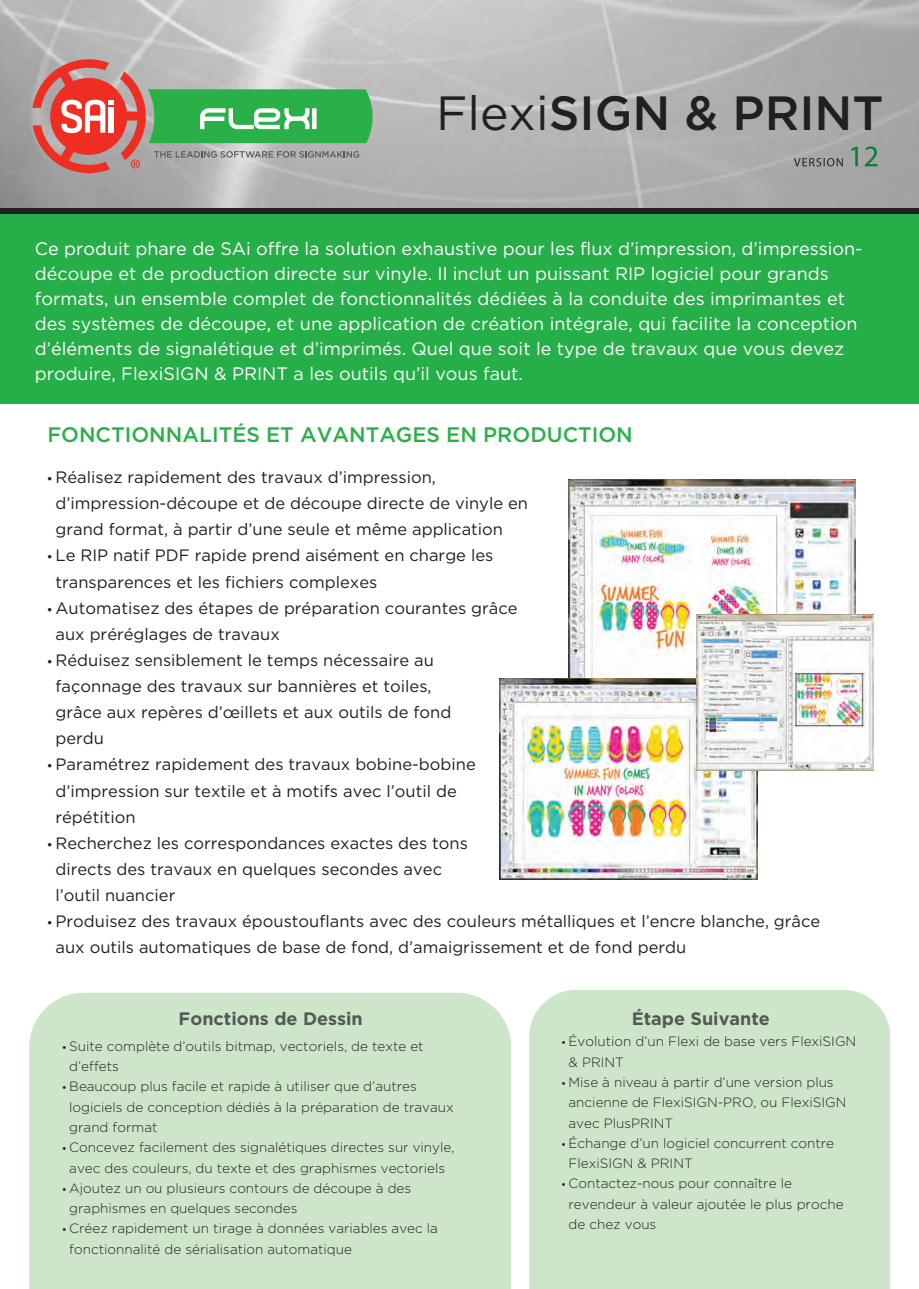
<style>
.page{position:relative;width:919px;height:1289px;background:#fff}
.page>*{position:absolute;margin:0;border:0;box-sizing:border-box;transform-origin:0 0}
.t1{font:500 48px "Gotham";color:#231f20}
.t2{font:500 21px "Gotham";color:#2ab049}
.t3{font:18px/24.9px "Gotham";color:#fff}
.t4{font:700 18px "Gotham";color:#545857}
.t5{font:16.5px/26.1px "Gotham";color:#231f20}
.t6{font:300 13.5px/20.2px "Gotham";color:#231f20}
.s1{font-weight:400}
</style>
<div class="page">
<img style="left:0;top:0;width:918px;height:208px">
<div style="left:0;top:214px;width:918px;height:190px;background:#26af49"></div>
<svg style="left:33px;top:58px;width:340px;height:117px"></svg>
<img style="left:793px;top:158px;width:51px;height:8px">
<img style="left:851px;top:146px;width:26px;height:20px">
<div style="left:529px;top:990px;width:361px;height:298px;background:#cde6c9"></div>
<div style="left:29px;top:992px;width:482px;height:296px;background:#cde6c9"></div>
<div style="left:577px;top:1008px;width:192px;height:19px;background:#cde6c9"></div>
<div style="left:151px;top:1011px;width:210px;height:14px;background:#cde6c9"></div>
<img style="left:568px;top:479px;width:287px;height:199px">
<img style="left:499px;top:678px;width:258px;height:201px">
<img style="left:696px;top:614px;width:177px;height:156px">
<div style="left:0;top:208px;width:918px;height:6px;background:#231f20"></div>
<h1 class="t1" style="left:436px;top:82px;width:449px"><span class="s1">Flexi</span>SIGN &amp; PRINT</h1>
<p class="t3" style="left:35px;top:236px;width:829px">Ce produit phare de SAi offre la solution exhaustive pour les flux d’impression, d’impression&shy;découpe et de production directe sur vinyle. Il inclut un puissant RIP logiciel pour grands formats, un ensemble complet de fonctionnalités dédiées à la conduite des imprimantes et des systèmes de découpe, et une application de création intégrale, qui facilite la conception d’éléments de signalétique et d’imprimés. Quel que soit le type de travaux que vous devez produire, FlexiSIGN &amp; PRINT a les outils qu’il vous faut.</p>
<p class="t2" style="left:47px;top:421px;width:587px">FONCTIONNALITÉS ET AVANTAGES EN PRODUCTION</p>
<p class="t5" style="left:55px;top:464px;width:474px;text-indent:-8px">• Réalisez rapidement des travaux d’impression, d’impression-découpe et de découpe directe de vinyle en grand format, à partir d’une seule et même application</p>
<p class="t5" style="left:55px;top:542px;width:439px;text-indent:-8px">• Le RIP natif PDF rapide prend aisément en charge les transparences et les fichiers complexes</p>
<p class="t5" style="left:55px;top:595px;width:463px;text-indent:-8px">• Automatisez des étapes de préparation courantes grâce aux préréglages de travaux</p>
<p class="t5" style="left:55px;top:647px;width:397px;text-indent:-8px">• Réduisez sensiblement le temps nécessaire au façonnage des travaux sur bannières et toiles, grâce aux repères d’œillets et aux outils de fond perdu</p>
<p class="t5" style="left:55px;top:751px;width:422px;text-indent:-8px">• Paramétrez rapidement des travaux bobine-bobine d’impression sur textile et à motifs avec l’outil de répétition</p>
<p class="t5" style="left:55px;top:830px;width:414px;text-indent:-8px">• Recherchez les correspondances exactes des tons directs des travaux en quelques secondes avec l’outil nuancier</p>
<p class="t5" style="left:55px;top:908px;width:766px;text-indent:-8px">• Produisez des travaux époustouflants avec des couleurs métalliques et l’encre blanche, grâce aux outils automatiques de base de fond, d’amaigrissement et de fond perdu</p>
<p class="t4" style="left:178px;top:1006px;width:186px">Fonctions de Dessin</p>
<p class="t6" style="left:69px;top:1036px;width:356px;text-indent:-7px">• Suite complète d’outils bitmap, vectoriels, de texte et d’effets</p>
<p class="t6" style="left:69px;top:1076px;width:386px;text-indent:-7px">• Beaucoup plus facile et rapide à utiliser que d’autres logiciels de conception dédiés à la préparation de travaux grand format</p>
<p class="t6" style="left:63px;top:1137px;width:393px;text-align:center">• Concevez facilement des signalétiques directes sur vinyle, avec des couleurs, du texte et des graphismes vectoriels</p>
<p class="t6" style="left:69px;top:1177px;width:343px;text-indent:-7px">• Ajoutez un ou plusieurs contours de découpe à des graphismes en quelques secondes</p>
<p class="t6" style="left:69px;top:1218px;width:370px;text-indent:-7px">• Créez rapidement un tirage à données variables avec la fonctionnalité de sérialisation automatique</p>
<p class="t4" style="left:631px;top:1006px;width:140px">Étape Suivante</p>
<p class="t6" style="left:568px;top:1031px;width:289px;text-indent:-7px">• Évolution d’un Flexi de base vers FlexiSIGN &amp; PRINT</p>
<p class="t6" style="left:568px;top:1072px;width:279px;text-indent:-7px">• Mise à niveau à partir d’une version plus ancienne de FlexiSIGN-PRO, ou FlexiSIGN avec PlusPRINT</p>
<p class="t6" style="left:568px;top:1132px;width:267px;text-indent:-7px">• Échange d’un logiciel concurrent contre<br>FlexiSIGN &amp; PRINT</p>
<p class="t6" style="left:568px;top:1173px;width:276px;text-indent:-7px">• Contactez-nous pour connaître le revendeur à valeur ajoutée le plus proche de chez vous</p>
</div>
